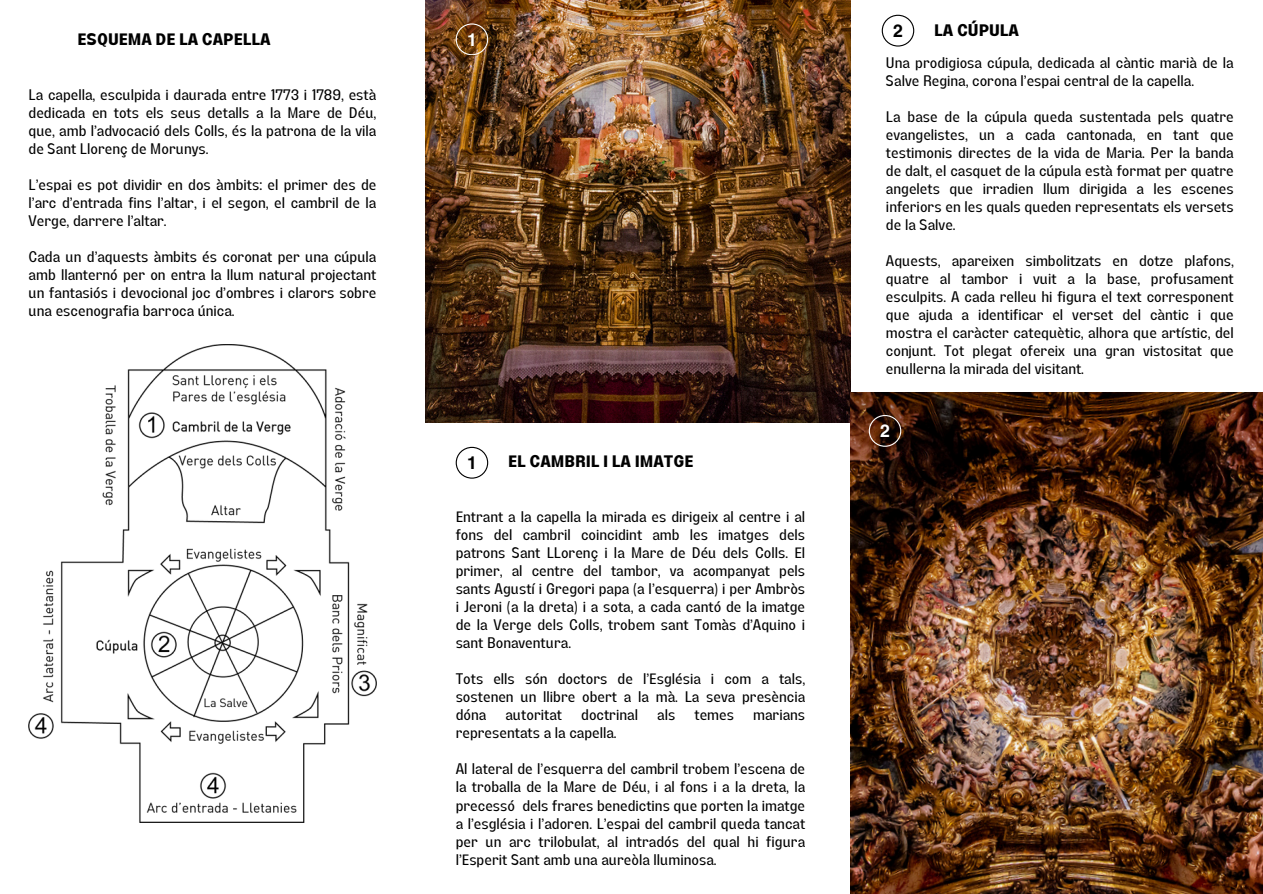
<style>
.page{position:relative;width:1263px;height:894px;background:#fff}
.page>*{position:absolute;margin:0;border:0;box-sizing:border-box;transform-origin:0 0}
.t1{font:700 17.55px "Helios";color:#fff}
.t2{font:700 17.55px "Helios";color:#000}
.t3{font:700 16.5px "Lazord";color:#000}
.t4{font:15px/18px "Lazord";color:#000;text-align:justify}
</style>
<div class="page">
<img style="left:425px;top:0;width:425px;height:423px">
<img style="left:850px;top:392px;width:413px;height:501px">
<svg style="left:456px;top:23px;width:32px;height:32px"></svg>
<svg style="left:456px;top:446px;width:32px;height:32px"></svg>
<img style="left:29px;top:344px;width:347px;height:478px">
<svg style="left:882px;top:15px;width:32px;height:31px"></svg>
<svg style="left:869px;top:415px;width:32px;height:31px"></svg>
<p class="t3" style="left:77px;top:33px;width:195px">ESQUEMA DE LA CAPELLA</p>
<h1 class="t4" style="left:29px;top:88px;width:349px">La capella, esculpida i daurada entre 1773 i 1789, està dedicada en tots els seus detalls a la Mare de Déu, que, amb l’advocació dels Colls, és la patrona de la vila de Sant Llorenç de Morunys.</h1>
<h2 class="t4" style="left:29px;top:178px;width:349px">L’espai es pot dividir en dos àmbits: el primer des de l’arc d’entrada fins l’altar, i el segon, el cambril de la Verge, darrere l’altar.</h2>
<h2 class="t4" style="left:29px;top:250px;width:349px">Cada un d’aquests àmbits és coronat per una cúpula amb llanternó per on entra la llum natural projectant un fantasiós i devocional joc d’ombres i clarors sobre una escenografia barroca única.</h2>
<h2 class="t1" style="left:467px;top:28px;width:11px">1</h2>
<p class="t2" style="left:467px;top:451px;width:11px">1</p>
<h1 class="t3" style="left:508px;top:455px;width:187px">EL CAMBRIL I LA IMATGE</h1>
<h2 class="t4" style="left:456px;top:509px;width:351px">Entrant a la capella la mirada es dirigeix al centre i al fons del cambril coincidint amb les imatges dels patrons Sant LLorenç i la Mare de Déu dels Colls. El primer, al centre del tambor, va acompanyat pels sants Agustí i Gregori papa (a l’esquerra) i per Ambròs i Jeroni (a la dreta) i a sota, a cada cantó de la imatge de la Verge dels Colls, trobem sant Tomàs d’Aquino i sant Bonaventura.</h2>
<h2 class="t4" style="left:456px;top:671px;width:351px">Tots ells són doctors de l’Església i com a tals, sostenen un llibre obert a la mà. La seva presència dóna</h2>
<h2 class="t4" style="left:505px;top:707px;width:58px">autoritat</h2>
<h2 class="t4" style="left:581px;top:707px;width:58px">doctrinal</h2>
<h2 class="t4" style="left:657px;top:707px;width:20px">als</h2>
<h2 class="t4" style="left:694px;top:707px;width:41px">temes</h2>
<h2 class="t4" style="left:753px;top:707px;width:54px">marians</h2>
<h2 class="t4" style="left:456px;top:725px;width:163px">representats a la capella.</h2>
<h2 class="t4" style="left:456px;top:761px;width:351px">Al lateral de l’esquerra del cambril trobem l’escena de la troballa de la Mare de Déu, i al fons i a la dreta, la precessó dels frares benedictins que porten la imatge a l’església i l’adoren. L’espai del cambril queda tancat per un arc trilobulat, al intradós del qual hi figura l’Esperit Sant amb una aureòla lluminosa.</h2>
<p class="t3" style="left:934px;top:24px;width:86px">LA CÚPULA</p>
<p class="t4" style="left:886px;top:56px;width:349px">Una prodigiosa cúpula, dedicada al càntic marià de la<br>Salve Regina, corona l’espai central de la capella.</p>
<p class="t4" style="left:886px;top:110px;width:349px">La base de la cúpula queda sustentada pels quatre evangelistes, un a cada cantonada, en tant que testimonis directes de la vida de Maria. Per la banda de dalt, el casquet de la cúpula està format per quatre angelets que irradien llum dirigida a les escenes inferiors en les quals queden representats els versets de la Salve.</p>
<p class="t4" style="left:886px;top:254px;width:349px">Aquests, apareixen simbolitzats en dotze plafons, quatre al tambor i vuit a la base, profusament esculpits. A cada relleu hi figura el text corresponent que ajuda a identificar el verset del càntic i que mostra el caràcter catequètic, alhora que artístic, del conjunt. Tot plegat ofereix una gran vistositat que enullerna la mirada del visitant.</p>
<h2 class="t2" style="left:893px;top:19px;width:11px">2</h2>
<p class="t1" style="left:880px;top:419px;width:11px">2</p>
</div>
